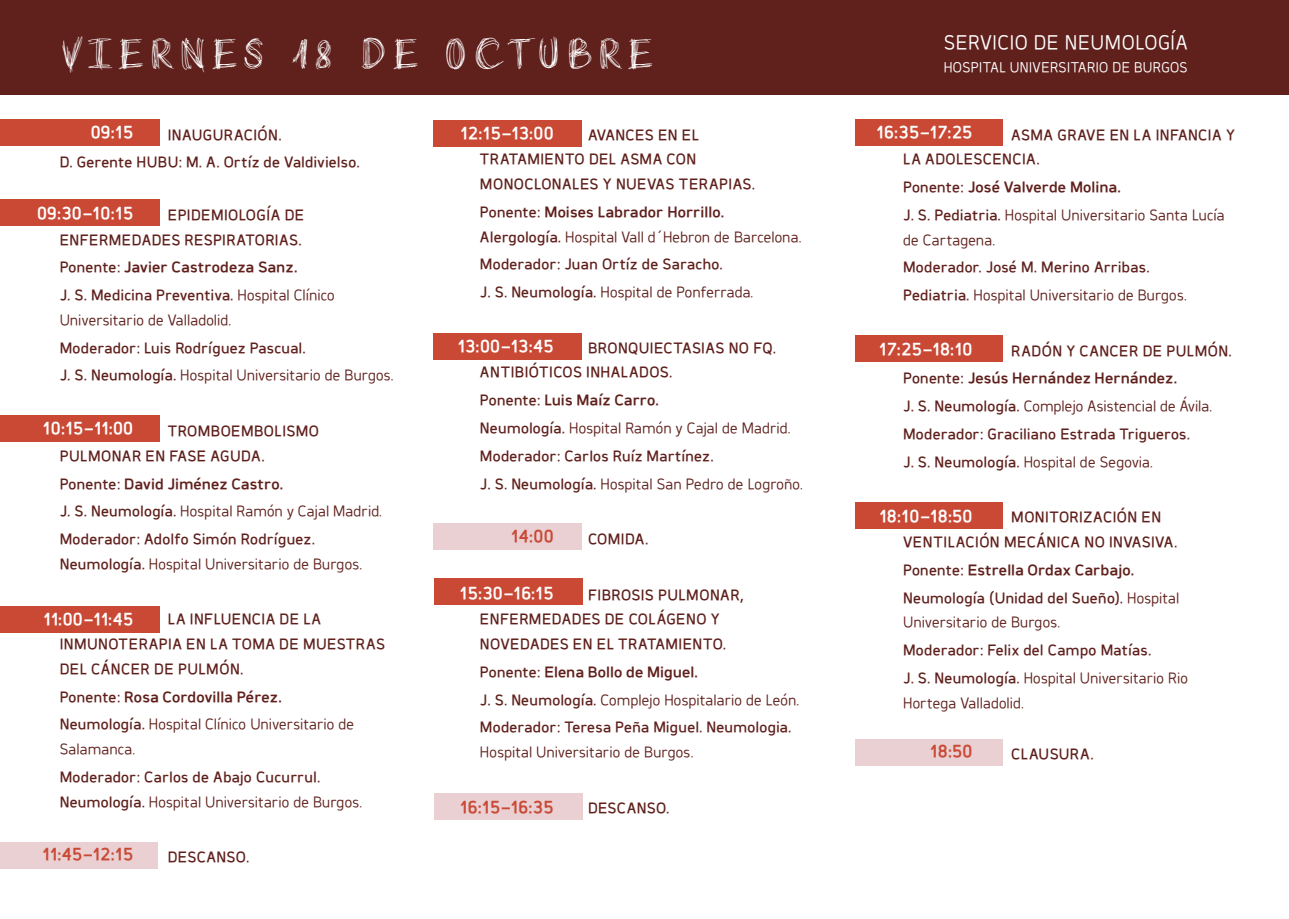
<style>
.page{position:relative;width:1289px;height:919px;background:#fff}
.page>*{position:absolute;margin:0;border:0;box-sizing:border-box;transform-origin:0 0}
.t1{font:31.5px "goaroundthebooks";letter-spacing:.285em;color:#fff}
.t2{font:23.7px "Hospital";letter-spacing:-.005em;color:#fff}
.t3{font:700 21px "Hospital";color:#fff}
.t4{font:700 21px "Hospital";letter-spacing:.005em;color:#c94935}
.t5{font:500 18px/27.8px "Hospital";letter-spacing:-.015em;color:#60211d}
.t6{font:18px/27.8px "Hospital";letter-spacing:-.015em;color:#60211d}
.t7{font:16.95px "Hospital";letter-spacing:-.015em;color:#fff}
.s1{font-weight:700}
.s2{font-weight:400}
.s3{font-weight:500}
</style>
<div class="page">
<div style="left:0;top:1px;width:1288px;height:94px;background:#60211d"></div>
<div style="left:0;top:120px;width:160px;height:26px;background:#c94935"></div>
<div style="left:0;top:200px;width:160px;height:26px;background:#c94935"></div>
<div style="left:0;top:415px;width:160px;height:26px;background:#c94935"></div>
<div style="left:0;top:606px;width:160px;height:26px;background:#c94935"></div>
<div style="left:434px;top:578px;width:148px;height:26px;background:#c94935"></div>
<div style="left:434px;top:793px;width:148px;height:26px;background:#ead0d2"></div>
<div style="left:855px;top:120px;width:147px;height:26px;background:#c94935"></div>
<div style="left:855px;top:335px;width:147px;height:26px;background:#c94935"></div>
<div style="left:855px;top:502px;width:147px;height:26px;background:#c94935"></div>
<div style="left:855px;top:739px;width:147px;height:26px;background:#ead0d2"></div>
<div style="left:0;top:841px;width:157px;height:27px;background:#ead0d2"></div>
<div style="left:433px;top:120px;width:148px;height:26px;background:#c94935"></div>
<div style="left:433px;top:333px;width:148px;height:26px;background:#c94935"></div>
<div style="left:433px;top:523px;width:148px;height:26px;background:#ead0d2"></div>
<h1 class="t1" style="left:63px;top:39px;width:589px">VIERNES 18 DE OCTUBRE</h1>
<p class="t5" style="left:59px;top:120px;width:302px;text-indent:108px">INAUGURACIÓN.<br>D. Gerente HUBU: M. A. Ortíz de Valdivielso.</p>
<p class="t5" style="left:59px;top:202px;width:247px;line-height:24.8px;text-align:right">EPIDEMIOLOGÍA DE<br>ENFERMEDADES RESPIRATORIAS.</p>
<p class="t5" style="left:59px;top:253px;width:277px">Ponente: <span class="s1">Javier Castrodeza Sanz.<br></span>J. S. Medicina Preventiva. <span class="s2">Hospital Clínico</span></p>
<p class="t6" style="left:59px;top:305px;width:173px">Universitario de Valladolid.</p>
<p class="t5" style="left:59px;top:333px;width:336px">Moderador: Luis Rodríguez Pascual.<br>J. S. Neumología. <span class="s2">Hospital Universitario de Burgos.</span></p>
<p class="t3" style="left:90px;top:125px;width:45px">09:15</p>
<p class="t3" style="left:37px;top:205px;width:98px">09:30-10:15</p>
<p class="t3" style="left:43px;top:421px;width:92px">10:15-11:00</p>
<p class="t5" style="left:59px;top:418px;width:261px;line-height:24.8px;text-indent:108px">TROMBOEMBOLISMO<br>PULMONAR EN FASE AGUDA.</p>
<p class="t5" style="left:59px;top:469px;width:324px">Ponente: <span class="s1">David Jiménez Castro.<br></span>J. S. Neumología. <span class="s2">Hospital Ramón y Cajal Madrid.<br></span>Moderador: Adolfo Simón Rodríguez.</p>
<p class="t6" style="left:59px;top:549px;width:304px"><span class="s3">Neumología.</span> Hospital Universitario de Burgos.</p>
<p class="t3" style="left:43px;top:611px;width:92px">11:00-11:45</p>
<p class="t5" style="left:59px;top:606px;width:327px;line-height:24.8px;text-indent:108px">LA INFLUENCIA DE LA<br>INMUNOTERAPIA EN LA TOMA DE MUESTRAS<br>DEL CÁNCER DE PULMÓN.</p>
<p class="t6" style="left:59px;top:682px;width:296px"><span class="s3">Ponente:</span> <span class="s1">Rosa Cordovilla Pérez.<br></span><span class="s3">Neumología.</span> Hospital Clínico Universitario de</p>
<p class="t6" style="left:59px;top:734px;width:77px">Salamanca.</p>
<p class="t5" style="left:59px;top:764px;width:304px;line-height:24.8px">Moderador: Carlos de Abajo Cucurrul.<br>Neumología. <span class="s2">Hospital Universitario de Burgos.</span></p>
<p class="t4" style="left:42px;top:846px;width:93px">11:45-12:15</p>
<p class="t5" style="left:167px;top:842px;width:83px">DESCANSO.</p>
<p class="t3" style="left:460px;top:125px;width:95px">12:15-13:00</p>
<p class="t5" style="left:479px;top:122px;width:277px;line-height:24.8px;text-indent:108px">AVANCES EN EL<br>TRATAMIENTO DEL ASMA CON<br>MONOCLONALES Y NUEVAS TERAPIAS.</p>
<p class="t6" style="left:479px;top:199px;width:323px;line-height:24.8px"><span class="s3">Ponente:</span> <span class="s1">Moises Labrador Horrillo.<br></span><span class="s3">Alergología.</span> Hospital Vall d´Hebron de Barcelona.</p>
<p class="t5" style="left:479px;top:250px;width:275px">Moderador: Juan Ortíz de Saracho.<br>J. S. Neumología. <span class="s2">Hospital de Ponferrada.</span></p>
<p class="t3" style="left:457px;top:339px;width:98px">13:00-13:45</p>
<p class="t5" style="left:479px;top:335px;width:298px;line-height:24.8px;text-indent:108px">BRONQUIECTASIAS NO FQ.<br>ANTIBIÓTICOS INHALADOS.</p>
<p class="t5" style="left:479px;top:386px;width:325px">Ponente: <span class="s1">Luis Maíz Carro.<br></span>Neumología. <span class="s2">Hospital Ramón y Cajal de Madrid.<br></span>Moderador: Carlos Ruíz Martínez.<br>J. S. Neumología. <span class="s2">Hospital San Pedro de Logroño.</span></p>
<p class="t4" style="left:511px;top:529px;width:45px">14:00</p>
<p class="t5" style="left:587px;top:524px;width:62px">COMIDA.</p>
<p class="t3" style="left:459px;top:585px;width:96px">15:30-16:15</p>
<p class="t5" style="left:479px;top:581px;width:266px;line-height:24.8px;text-indent:108px">FIBROSIS PULMONAR,<br>ENFERMEDADES DE COLÁGENO Y<br>NOVEDADES EN EL TRATAMIENTO.</p>
<p class="t5" style="left:479px;top:657px;width:321px">Ponente: <span class="s1">Elena Bollo de Miguel.<br></span>J. S. Neumología. <span class="s2">Complejo Hospitalario de León.<br></span>Moderador: Teresa Peña Miguel. Neumologia.</p>
<p class="t6" style="left:479px;top:737px;width:215px">Hospital Universitario de Burgos.</p>
<p class="t4" style="left:460px;top:799px;width:96px">16:15-16:35</p>
<p class="t5" style="left:587px;top:793px;width:83px">DESCANSO.</p>
<h2 class="t2" style="left:943px;top:30px;width:246px">SERVICIO DE NEUMOLOGÍA</h2>
<p class="t7" style="left:943px;top:59px;width:246px">HOSPITAL UNIVERSITARIO DE BURGOS</p>
<p class="t3" style="left:876px;top:125px;width:98px">16:35-17:25</p>
<p class="t5" style="left:902px;top:122px;width:334px;line-height:24.8px;text-indent:108px">ASMA GRAVE EN LA INFANCIA Y<br>LA ADOLESCENCIA.</p>
<p class="t6" style="left:902px;top:173px;width:323px"><span class="s3">Ponente:</span> <span class="s1">José Valverde Molina.<br></span><span class="s3">J. S. Pediatria.</span> Hospital Universitario Santa Lucía</p>
<p class="t6" style="left:902px;top:225px;width:94px">de Cartagena.</p>
<p class="t5" style="left:902px;top:253px;width:285px">Moderador. José M. Merino Arribas.<br>Pediatria. <span class="s2">Hospital Universitario de Burgos.</span></p>
<p class="t5" style="left:902px;top:336px;width:330px;text-indent:108px">RADÓN Y CANCER DE PULMÓN.<br>Ponente: <span class="s1">Jesús Hernández Hernández.<br></span>J. S. Neumología. <span class="s2">Complejo Asistencial de Ávila.<br></span>Moderador: Graciliano Estrada Trigueros.<br>J. S. Neumología. <span class="s2">Hospital de Segovia.</span></p>
<p class="t5" style="left:902px;top:504px;width:276px;line-height:24.8px;text-indent:108px">MONITORIZACIÓN EN<br>VENTILACIÓN MECÁNICA NO INVASIVA.</p>
<p class="t5" style="left:902px;top:555px;width:278px">Ponente: <span class="s1">Estrella Ordax Carbajo.<br></span>Neumología (Unidad del Sueño). <span class="s2">Hospital</span></p>
<p class="t6" style="left:902px;top:608px;width:159px">Universitario de Burgos.</p>
<p class="t5" style="left:902px;top:635px;width:287px">Moderador: Felix del Campo Matías.<br>J. S. Neumología. <span class="s2">Hospital Universitario Rio</span></p>
<p class="t6" style="left:902px;top:688px;width:122px">Hortega Valladolid.</p>
<p class="t5" style="left:1010px;top:739px;width:84px">CLAUSURA.</p>
<p class="t3" style="left:878px;top:341px;width:95px">17:25-18:10</p>
<p class="t3" style="left:879px;top:508px;width:95px">18:10-18:50</p>
<p class="t4" style="left:929px;top:743px;width:44px">18:50</p>
</div>
